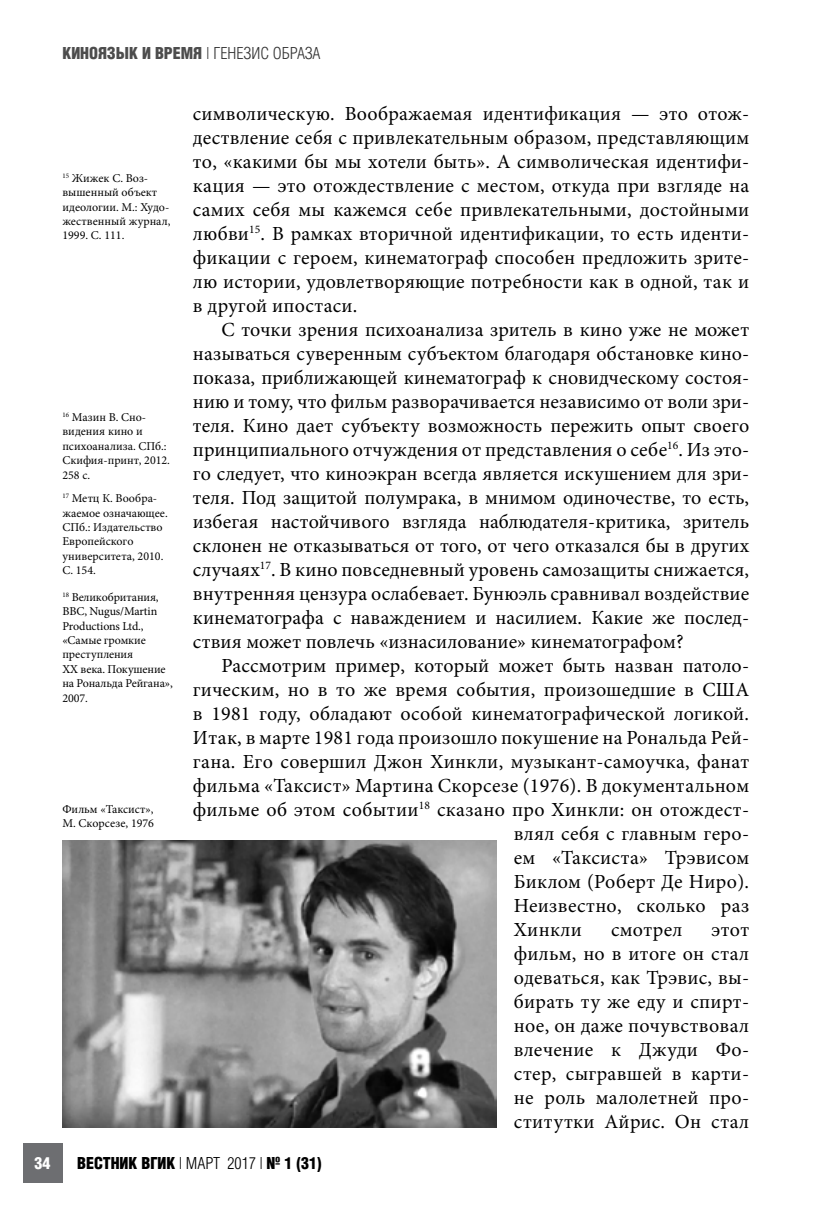
<style>
.page{position:relative;width:823px;height:1219px;background:#fff}
.page>*{position:absolute;margin:0;border:0;box-sizing:border-box;transform-origin:0 0}
.t1{font:20px/24px "Minion Pro";letter-spacing:.015em;color:#000;text-align:justify}
.t2{font:700 16px "AG Letterica Cond L";color:#4d4d4d}
.t3{font:700 16px "AG Letterica Cond L";color:#000}
.t4{font:700 16px "AG Letterica Cond L";color:#fff}
.t5{font:12px/14.4px "Minion Pro";color:#000}
.s1{font-weight:400;color:#333}
.s2{font-weight:400}
</style>
<div class="page">
<div style="left:23px;top:1143px;width:39px;height:40px;background:#6d6e71"></div>
<img style="left:62px;top:840px;width:434px;height:287px">
<p class="t2" style="left:62px;top:43px;width:259px">КИНОЯЗЫК И ВРЕМЯ <span class="s1">| ГЕНЕЗИС ОБРАЗА</span></p>
<p class="t5" style="left:62px;top:171px;width:109px"><sup>15</sup> Жижек С. Воз&shy;вышенный объект идеологии. М.: Худо&shy;жественный журнал,<br>1999. С. 111.</p>
<p class="t5" style="left:62px;top:410px;width:109px"><sup>16</sup> Мазин В. Сно&shy;видения кино и психоанализа. СПб.:<br>Скифия-принт, 2012.<br>258 с.</p>
<p class="t5" style="left:62px;top:491px;width:107px"><sup>17</sup> Метц К. Вообра&shy;жаемое означающее.<br>СПб.: Издательство<br>Европейского университета, 2010.<br>С. 154.</p>
<p class="t5" style="left:62px;top:590px;width:112px"><sup>18</sup> Великобритания,<br>ВВС, Nugus/Martin<br>Productions Ltd., «Самые громкие преступления<br>ХХ века. Покушение на Рональда Рейгана»,<br>2007.</p>
<p class="t5" style="left:62px;top:802px;width:93px">Фильм «Таксист»,<br>М. Скорсезе, 1976</p>
<p class="t1" style="left:193px;top:102px;width:557px">символическую. Воображаемая идентификация — это отож&shy;дествление себя с привлекательным образом, представляющим то, «какими бы мы хотели быть». А символическая идентифи&shy;кация — это отождествление с местом, откуда при взгляде на самих себя мы кажемся себе привлекательными, достойными любви<sup>15</sup>. В рамках вторичной идентификации, то есть иденти&shy;фикации с героем, кинематограф способен предложить зрите&shy;лю истории, удовлетворяющие потребности как в одной, так и в другой ипостаси.</p>
<p class="t1" style="left:193px;top:318px;width:557px;text-indent:28px">С точки зрения психоанализа зритель в кино уже не может называться суверенным субъектом благодаря обстановке кино&shy;показа, приближающей кинематограф к сновидческому состоя&shy;нию и тому, что фильм разворачивается независимо от воли зри&shy;теля. Кино дает субъекту возможность пережить опыт своего принципиального отчуждения от представления о себе<sup>16</sup>. Из это&shy;го следует, что киноэкран всегда является искушением для зри&shy;теля. Под защитой полумрака, в мнимом одиночестве, то есть, избегая настойчивого взгляда наблюдателя-критика, зритель склонен не отказываться от того, от чего отказался бы в других случаях<sup>17</sup>. В кино повседневный уровень самозащиты снижается, внутренняя цензура ослабевает. Бунюэль сравнивал воздействие кинематографа с наваждением и насилием. Какие же послед&shy;ствия может повлечь «изнасилование» кинематографом?</p>
<p class="t1" style="left:221px;top:654px;width:529px">Рассмотрим пример, который может быть назван патоло-</p>
<p class="t1" style="left:193px;top:678px;width:557px">гическим, но в то же время события, произошедшие в США</p>
<p class="t1" style="left:193px;top:702px;width:557px">в 1981 году, обладают особой кинематографической логикой.</p>
<p class="t1" style="left:193px;top:726px;width:557px">Итак, в марте 1981 года произошло покушение на Рональда Рей-</p>
<p class="t1" style="left:193px;top:750px;width:557px">гана. Его совершил Джон Хинкли, музыкант-самоучка, фанат</p>
<p class="t1" style="left:193px;top:774px;width:557px">фильма «Таксист» Мартина Скорсезе (1976). В документальном</p>
<p class="t1" style="left:193px;top:798px;width:557px">фильме об этом событии<sup>18</sup> сказано про Хинкли: он отождест-</p>
<p class="t1" style="left:513px;top:822px;width:237px">влял себя с главным геро-</p>
<p class="t1" style="left:513px;top:846px;width:237px">ем «Таксиста» Трэвисом</p>
<p class="t1" style="left:513px;top:870px;width:237px">Биклом (Роберт Де Ниро).</p>
<p class="t1" style="left:513px;top:894px;width:237px">Неизвестно, сколько раз</p>
<p class="t1" style="left:513px;top:918px;width:69px">Хинкли</p>
<p class="t1" style="left:610px;top:918px;width:73px">смотрел</p>
<p class="t1" style="left:513px;top:918px;width:237px;text-indent:197px">этот фильм, но в итоге он стал одеваться, как Трэвис, вы&shy;бирать ту же еду и спирт&shy;ное, он даже почувствовал влечение к Джуди Фо&shy;стер, сыгравшей в карти&shy;не роль малолетней про&shy;ститутки Айрис. Он стал</p>
<p class="t4" style="left:34px;top:1153px;width:17px">34</p>
<p class="t3" style="left:77px;top:1153px;width:246px">ВЕСТНИК ВГИК <span class="s2">| МАРТ 2017 |</span> № 1 (31)</p>
</div>
